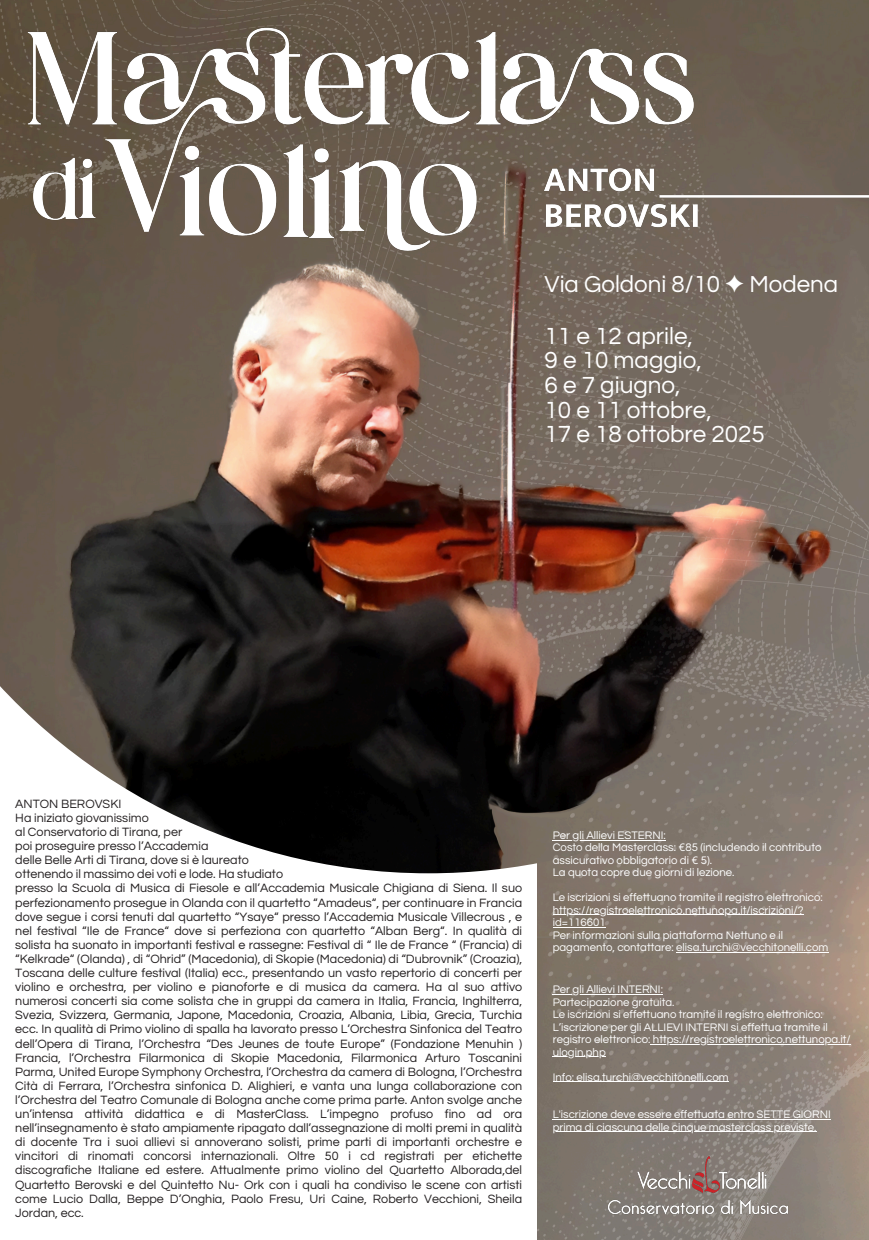
<style>
.page{position:relative;width:869px;height:1240px;background:#fff}
.page>*{position:absolute;margin:0;border:0;box-sizing:border-box;transform-origin:0 0}
.t1{font:24.24px/24.7px "Questrial";color:#fff}
.t2{font:24.06px "Questrial";color:#fff}
.t3{font:12.51px/14.1px "Questrial";color:#231f20;text-align:justify}
.t4{font:11.38px/12.4px "Questrial";color:#fff}
.s1{font-family:"Free Serif"}
</style>
<div class="page">
<img style="left:537px;top:873px;width:331px;height:367px">
<img style="left:0;top:266px;width:868px;height:607px">
<img style="left:0;top:0;width:868px;height:266px">
<img style="left:540px;top:1153px;width:328px;height:87px">
<hr style="left:552px;top:994px;width:110px;height:1px;background:#fff">
<hr style="left:650px;top:1044px;width:200px;height:1px;background:#fff">
<hr style="left:552px;top:1056px;width:53px;height:1px;background:#fff">
<hr style="left:552px;top:1081px;width:176px;height:1px;background:#fff">
<hr style="left:552px;top:1118px;width:278px;height:1px;background:#fff">
<hr style="left:552px;top:1131px;width:264px;height:1px;background:#fff">
<hr style="left:552px;top:839px;width:113px;height:1px;background:#fff">
<hr style="left:552px;top:914px;width:251px;height:1px;background:#fff">
<hr style="left:552px;top:927px;width:53px;height:1px;background:#fff">
<hr style="left:676px;top:952px;width:152px;height:1px;background:#fff">
<p class="t2" style="left:544px;top:272px;width:295px">Via Goldoni 8/10 <span class="s1">✦</span> Modena</p>
<p class="t1" style="left:544px;top:324px;width:222px">11 e 12 aprile,<br>9 e 10 maggio,<br>6 e 7 giugno,<br>10 e 11 ottobre,<br>17 e 18 ottobre 2025</p>
<p class="t3" style="left:15px;top:797px;width:108px">ANTON BEROVSKI</p>
<p class="t3" style="left:15px;top:811px;width:135px">Ha iniziato giovanissimo</p>
<h1 class="t3" style="left:15px;top:825px;width:168px">al Conservatorio di Tirana, per</h1>
<h1 class="t3" style="left:15px;top:839px;width:195px">poi proseguire presso l’Accademia</h1>
<p class="t3" style="left:15px;top:853px;width:235px">delle Belle Arti di Tirana, dove si è laureato</p>
<p class="t3" style="left:15px;top:867px;width:269px">ottenendo il massimo dei voti e lode. Ha studiato</p>
<p class="t3" style="left:15px;top:881px;width:508px">presso la Scuola di Musica di Fiesole e all’Accademia Musicale Chigiana di Siena. Il suo perfezionamento prosegue in Olanda con il quartetto “Amadeus“, per continuare in Francia dove segue i corsi tenuti dal quartetto “Ysaye“ presso l’Accademia Musicale Villecrous , e nel festival “Ile de France“ dove si perfeziona con quartetto “Alban Berg“. In qualità di solista ha suonato in importanti festival e rassegne: Festival di “ Ile de France “ (Francia) di “Kelkrade“ (Olanda) , di “Ohrid” (Macedonia), di Skopie (Macedonia) di “Dubrovnik” (Croazia), Toscana delle culture festival (Italia) ecc., presentando un vasto repertorio di concerti per violino e orchestra, per violino e pianoforte e di musica da camera. Ha al suo attivo numerosi concerti sia come solista che in gruppi da camera in Italia, Francia, Inghilterra, Svezia, Svizzera, Germania, Japone, Macedonia, Croazia, Albania, Libia, Grecia, Turchia ecc. In qualità di Primo violino di spalla ha lavorato presso L’Orchestra Sinfonica del Teatro dell’Opera di Tirana, l’Orchestra “Des Jeunes de toute Europe” (Fondazione Menuhin )<br>Francia, l’Orchestra Filarmonica di Skopie Macedonia, Filarmonica Arturo Toscanini Parma, United Europe Symphony Orchestra, l’Orchestra da camera di Bologna, l’Orchestra Cità di Ferrara, l’Orchestra sinfonica D. Alighieri, e vanta una lunga collaborazione con l’Orchestra del Teatro Comunale di Bologna anche come prima parte. Anton svolge anche un’intensa attività didattica e di MasterClass. L’impegno profuso fino ad ora nell’insegnamento è stato ampiamente ripagato dall’assegnazione di molti premi in qualità di docente Tra i suoi allievi si annoverano solisti, prime parti di importanti orchestre e vincitori di rinomati concorsi internazionali. Oltre 50 i cd registrati per etichette discografiche Italiane ed estere. Attualmente primo violino del Quartetto Alborada,del Quartetto Berovski e del Quintetto Nu- Ork con i quali ha condiviso le scene con artisti come Lucio Dalla, Beppe D’Onghia, Paolo Fresu, Uri Caine, Roberto Vecchioni, Sheila Jordan, ecc.</p>
<p class="t4" style="left:552px;top:829px;width:115px">Per gli Allievi ESTERNI:</p>
<p class="t4" style="left:552px;top:842px;width:270px">Costo della Masterclass: €85 (includendo il contributo assicurativo obbligatorio di € 5).</p>
<p class="t4" style="left:552px;top:867px;width:183px">La quota copre due giorni di lezione.</p>
<p class="t4" style="left:552px;top:891px;width:271px">Le iscrizioni si effettuano tramite il registro elettronico:</p>
<p class="t4" style="left:552px;top:904px;width:252px">https://registroelettronico.nettunopa.it/iscrizioni/? id=116601</p>
<p class="t4" style="left:552px;top:929px;width:277px">Per informazioni sulla piattaforma Nettuno e il pagamento, contattare: elisa.turchi@vecchitonelli.com</p>
<p class="t4" style="left:552px;top:983px;width:112px">Per gli Allievi INTERNI:</p>
<p class="t4" style="left:552px;top:996px;width:123px">Partecipazione gratuita.</p>
<p class="t4" style="left:552px;top:1008px;width:271px">Le iscrizioni si effettuano tramite il registro elettronico:</p>
<p class="t4" style="left:552px;top:1021px;width:299px">L’iscrizione per gli ALLIEVI INTERNI si effettua tramite il registro elettronico: https://registroelettronico.nettunopa.it/</p>
<p class="t4" style="left:552px;top:1040px;width:177px;line-height:24.9px">ulogin.php<br>Info: elisa.turchi@vecchitonelli.com</p>
<p class="t4" style="left:552px;top:1108px;width:279px">L'iscrizione deve essere effettuata entro SETTE GIORNI</p>
<p class="t4" style="left:552px;top:1121px;width:265px">prima di ciascuna delle cinque masterclass previste.</p>
</div>
